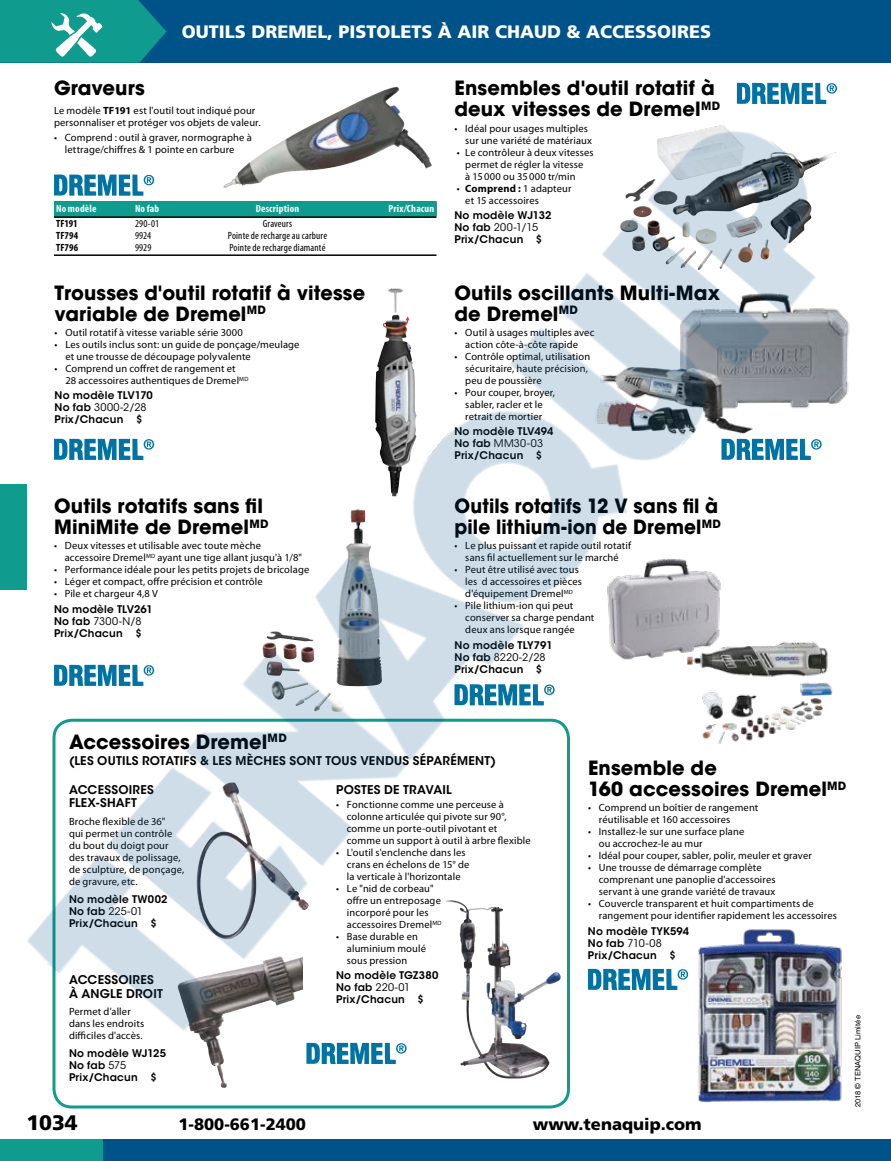
<style>
.page{position:relative;width:891px;height:1161px;background:#fff}
.page>*{position:absolute;margin:0;border:0;box-sizing:border-box;transform-origin:0 0}
.t1{font:900 21px "Frutiger LT Std";color:#000}
.Sub_Header{font:700 19.5px/21px "ITC Avant Garde Std";letter-spacing:.005em;color:#000}
.Sub_Header-2{font:700 19.5px/21px "ITC Avant Garde Std";letter-spacing:.005em;color:#000;scale:.95 1}
.t2{font:900 18px "Frutiger LT Std";color:#fff}
.t3{font:900 16.5px "Frutiger LT Std";color:#000}
.Sub_Sub_Header{font:600 12px/13.5px "ITC Avant Garde Std";letter-spacing:.02em;color:#000}
.Bullets{font:10.5px/12px "Myriad Pro";letter-spacing:.015em;color:#000}
.Model{font:600 10.5px/12px "ITC Avant Garde Std";letter-spacing:.02em;color:#000}
.Body{font:10.5px/12px "Myriad Pro";letter-spacing:.015em;color:#000}
.Chart_Text{font:condensed 10.5px "Myriad Pro";letter-spacing:.015em;color:#000}
.Rule_Above___Below{font:700 condensed 10.5px "Myriad Pro";letter-spacing:.02em;color:#fff}
.Rule_Below{font:condensed 10.5px "Myriad Pro";letter-spacing:.015em;color:#000}
.Chart_Text-2{font:700 condensed 10.5px "Myriad Pro";letter-spacing:.005em;color:#000}
.Rule_Below-2{font:700 condensed 10.5px "Myriad Pro";letter-spacing:.005em;color:#000}
.t4{font:7.5px "Helvetica LT Std";letter-spacing:.015em;color:#000}
.s1{font-weight:700}
.s2{font-weight:400}
</style>
<div class="page">
<div style="left:102px;top:1139px;width:789px;height:22px;background:#005388"></div>
<div style="left:0;top:1139px;width:104px;height:22px;background:#0f9c8e"></div>
<div style="left:0;top:0;width:891px;height:63px;background:#005388"></div>
<svg style="left:0;top:0;width:166px;height:63px"></svg>
<div style="left:0;top:484px;width:27px;height:106px;background:#0f9c8e"></div>
<img style="left:50px;top:11px;width:54px;height:48px">
<img style="left:360px;top:87px;width:34px;height:14px">
<img style="left:210px;top:1060px;width:17px;height:28px">
<svg style="left:306px;top:1060px;width:90px;height:4px"></svg>
<svg style="left:737px;top:83px;width:100px;height:18px"></svg>
<img style="left:698px;top:1060px;width:144px;height:43px">
<img style="left:27px;top:101px;width:823px;height:959px">
<p class="t2" style="left:182px;top:21px;width:531px">OUTILS DREMEL, PISTOLETS À AIR CHAUD &amp; ACCESSOIRES</p>
<p class="Sub_Header" style="left:54px;top:78px;width:92px">Graveurs</p>
<p class="Body" style="left:54px;top:105px;width:208px">Le modèle <span class="s1">TF191</span> est l'outil tout indiqué pour personnaliser et protéger vos objets de valeur.</p>
<p class="Bullets" style="left:65px;top:132px;width:188px;text-indent:-11px">• Comprend : outil à graver, normographe à lettrage/chiffres &amp; 1 pointe en carbure</p>
<p class="Rule_Above___Below" style="left:56px;top:203px;width:42px">No modèle</p>
<p class="Rule_Above___Below" style="left:135px;top:203px;width:26px">No fab</p>
<p class="Rule_Above___Below" style="left:256px;top:203px;width:45px">Description</p>
<p class="Rule_Above___Below" style="left:389px;top:203px;width:47px">Prix/Chacun</p>
<p class="Chart_Text-2" style="left:56px;top:218px;width:23px">TF191</p>
<p class="Chart_Text" style="left:135px;top:218px;width:26px">290-01</p>
<p class="Chart_Text" style="left:263px;top:218px;width:31px">Graveurs</p>
<p class="Chart_Text-2" style="left:56px;top:230px;width:24px">TF794</p>
<p class="Chart_Text" style="left:135px;top:230px;width:18px">9924</p>
<p class="Chart_Text" style="left:228px;top:230px;width:101px">Pointe de recharge au carbure</p>
<p class="Rule_Below-2" style="left:56px;top:242px;width:24px">TF796</p>
<p class="Rule_Below" style="left:135px;top:242px;width:18px">9929</p>
<p class="Rule_Below" style="left:229px;top:242px;width:98px">Pointe de recharge diamanté</p>
<p class="Sub_Header" style="left:55px;top:282px;width:312px">Trousses d'outil rotatif à vitesse variable de Dremel<sup>MD</sup></p>
<p class="Bullets" style="left:55px;top:327px;width:190px">• Outil rotatif à vitesse variable série 3000</p>
<p class="Bullets" style="left:65px;top:339px;width:236px;text-indent:-11px">• Les outils inclus sont: un guide de ponçage/meulage et une trousse de découpage polyvalente</p>
<p class="Bullets" style="left:65px;top:363px;width:185px;text-indent:-11px">• Comprend un coffret de rangement et<br>28 accessoires authentiques de Dremel<sup>MD</sup></p>
<p class="Model" style="left:55px;top:390px;width:100px">No modèle TLV170<br>No fab <span class="s2">3000-2/28<br></span>Prix/Chacun $</p>
<p class="Sub_Header" style="left:54px;top:495px;width:216px">Outils rotatifs sans fil<br>MiniMite de Dremel<sup>MD</sup></p>
<p class="Bullets" style="left:65px;top:540px;width:239px;text-indent:-11px">• Deux vitesses et utilisable avec toute mèche accessoire Dremel<sup>MD</sup> ayant une tige allant jusqu'à 1/8"</p>
<p class="Bullets" style="left:54px;top:564px;width:257px">• Performance idéale pour les petits projets de bricolage</p>
<p class="Bullets" style="left:54px;top:576px;width:210px">• Léger et compact, offre précision et contrôle</p>
<p class="Bullets" style="left:54px;top:588px;width:106px">• Pile et chargeur 4,8 V</p>
<p class="Model" style="left:54px;top:603px;width:100px">No modèle TLV261<br>No fab <span class="s2">7300-N/8<br></span>Prix/Chacun $</p>
<p class="Sub_Header" style="left:454px;top:78px;width:267px">Ensembles d'outil rotatif à deux vitesses de Dremel<sup>MD</sup></p>
<p class="Bullets" style="left:465px;top:122px;width:128px;text-indent:-11px">• Idéal pour usages multiples sur une variété de matériaux</p>
<p class="Bullets" style="left:465px;top:146px;width:130px;text-indent:-9px">• Le contrôleur à deux vitesses permet de régler la vitesse<br>à 15000 ou 35000 tr/min</p>
<p class="Bullets" style="left:465px;top:182px;width:108px;text-indent:-9px">• <span class="s1">Comprend :</span> 1 adapteur et 15 accessoires</p>
<p class="Model" style="left:454px;top:209px;width:98px">No modèle WJ132<br>No fab <span class="s2">200-1/15<br></span>Prix/Chacun $</p>
<p class="Sub_Header" style="left:454px;top:282px;width:267px">Outils oscillants Multi-Max de Dremel<sup>MD</sup></p>
<p class="Bullets" style="left:454px;top:327px;width:141px;text-align:center">• Outil à usages multiples avec action côte-à-côte rapide</p>
<p class="Bullets" style="left:465px;top:351px;width:126px;text-indent:-11px">• Contrôle optimal, utilisation sécuritaire, haute précision, peu de poussière</p>
<p class="Bullets" style="left:454px;top:387px;width:102px;text-align:center">• Pour couper, broyer, sabler, racler et le retrait de mortier</p>
<p class="Model" style="left:454px;top:426px;width:100px">No modèle TLV494<br>No fab <span class="s2">MM30-03<br></span>Prix/Chacun $</p>
<p class="Sub_Header-2" style="left:454px;top:495px;width:282px">Outils rotatifs 12 V sans fil à pile lithium-ion de Dremel<sup>MD</sup></p>
<p class="Bullets" style="left:454px;top:540px;width:178px;text-align:center">• Le plus puissant et rapide outil rotatif sans fil actuellement sur le marché</p>
<p class="Bullets" style="left:465px;top:564px;width:118px;text-indent:-11px">• Peut être utilisé avec tous les d accessoires et pièces d'équipement Dremel<sup>MD</sup></p>
<p class="Bullets" style="left:465px;top:600px;width:131px;text-indent:-11px">• Pile lithium-ion qui peut conserver sa charge pendant deux ans lorsque rangée</p>
<p class="Model" style="left:454px;top:639px;width:100px">No modèle TLY791<br>No fab <span class="s2">8220-2/28<br></span>Prix/Chacun $</p>
<p class="Sub_Header" style="left:69px;top:731px;width:219px">Accessoires Dremel<sup>MD</sup></p>
<p class="Sub_Sub_Header" style="left:69px;top:754px;width:429px">(LES OUTILS ROTATIFS &amp; LES MÈCHES SONT TOUS VENDUS SÉPARÉMENT)</p>
<p class="Sub_Sub_Header" style="left:69px;top:783px;width:86px">ACCESSOIRES<br>FLEX-SHAFT</p>
<p class="Body" style="left:69px;top:815px;width:117px">Broche flexible de 36"<br>qui permet un contrôle du bout du doigt pour des travaux de polissage, de sculpture, de ponçage, de gravure, etc.</p>
<p class="Model" style="left:69px;top:893px;width:100px">No modèle TW002<br>No fab <span class="s2">225-01<br></span>Prix/Chacun $</p>
<p class="Sub_Sub_Header" style="left:69px;top:973px;width:95px">ACCESSOIRES<br>À ANGLE DROIT</p>
<p class="Body" style="left:69px;top:1006px;width:77px">Permet d'aller dans les endroits difficiles d'accès.</p>
<p class="Model" style="left:69px;top:1048px;width:99px">No modèle WJ125<br>No fab <span class="s2">575<br></span>Prix/Chacun $</p>
<p class="Sub_Sub_Header" style="left:336px;top:783px;width:117px">POSTES DE TRAVAIL</p>
<p class="Bullets" style="left:347px;top:799px;width:185px;text-indent:-11px">• Fonctionne comme une perceuse à colonne articulée qui pivote sur 90°, comme un porte-outil pivotant et comme un support à outil à arbre flexible</p>
<p class="Bullets" style="left:347px;top:847px;width:124px;text-indent:-11px">• L'outil s'enclenche dans les crans en échelons de 15° de la verticale à l'horizontale</p>
<p class="Bullets" style="left:347px;top:883px;width:96px;text-indent:-11px">• Le "nid de corbeau" offre un entreposage incorporé pour les accessoires Dremel<sup>MD</sup></p>
<p class="Bullets" style="left:347px;top:931px;width:81px;text-indent:-11px">• Base durable en aluminium moulé sous pression</p>
<p class="Model" style="left:336px;top:969px;width:104px">No modèle TGZ380<br>No fab <span class="s2">220-01<br></span>Prix/Chacun $</p>
<p class="Sub_Header" style="left:588px;top:757px;width:260px">Ensemble de<br>160 accessoires Dremel<sup>MD</sup></p>
<p class="Bullets" style="left:599px;top:802px;width:161px;text-indent:-11px">• Comprend un boîtier de rangement réutilisable et 160 accessoires</p>
<p class="Bullets" style="left:599px;top:826px;width:147px;text-indent:-11px">• Installez-le sur une surface plane ou accrochez-le au mur</p>
<p class="Bullets" style="left:588px;top:850px;width:225px">• Idéal pour couper, sabler, polir, meuler et graver</p>
<p class="Bullets" style="left:599px;top:862px;width:178px;text-indent:-11px">• Une trousse de démarrage complète comprenant une panoplie d'accessoires servant à une grande variété de travaux</p>
<p class="Bullets" style="left:599px;top:898px;width:240px;text-indent:-11px">• Couvercle transparent et huit compartiments de rangement pour identifier rapidement les accessoires</p>
<p class="Model" style="left:588px;top:925px;width:103px">No modèle TYK594<br>No fab <span class="s2">710-08<br></span>Prix/Chacun $</p>
<h1 class="t1" style="left:26px;top:1110px;width:53px">1034</h1>
<h3 class="t3" style="left:178px;top:1114px;width:129px">1-800-661-2400</h3>
<h3 class="t3" style="left:533px;top:1114px;width:170px">www.tenaquip.com</h3>
<p class="t4" style="left:854px;top:1107px;width:94px;rotate:-90deg">2018 © TENAQUIP Limitée</p>
</div>
